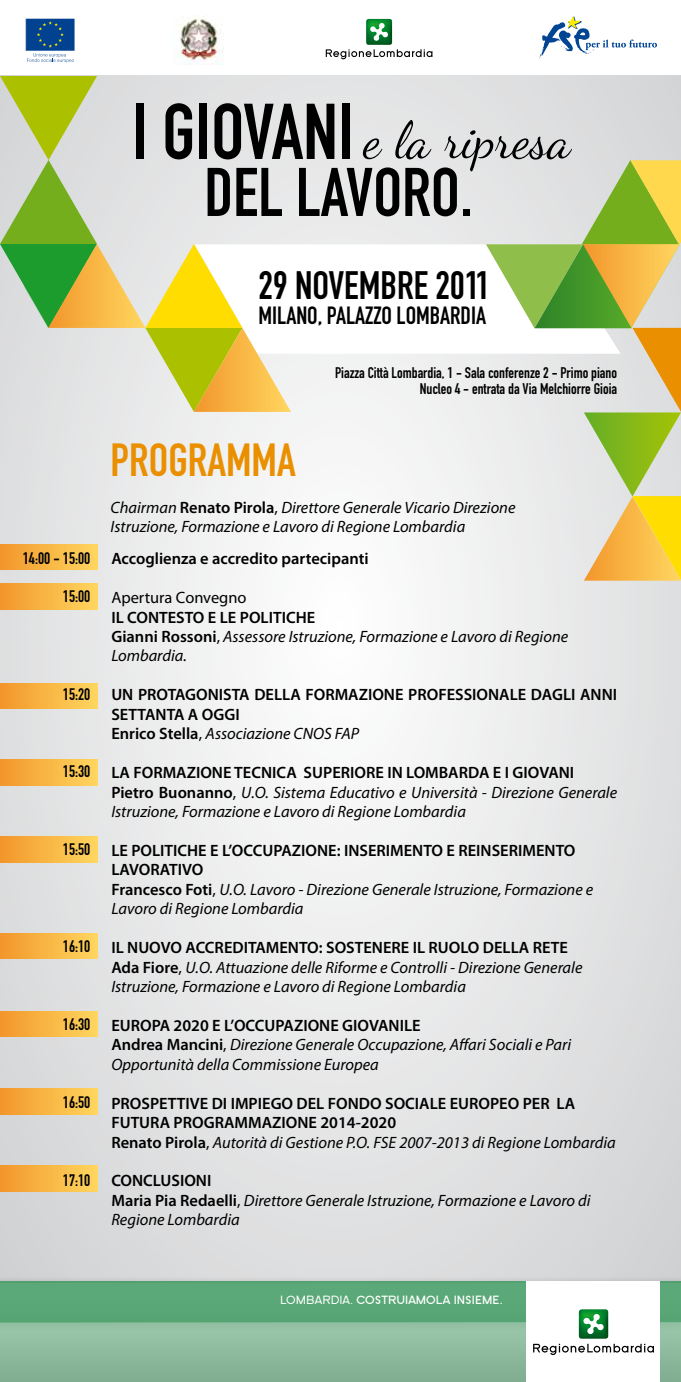
<style>
.page{position:relative;width:681px;height:1382px;background:#fff}
.page>*{position:absolute;margin:0;border:0;box-sizing:border-box;transform-origin:0 0}
.t1{font:77.7px "DIN Engschrift Std";color:#000}
.t2{font:67.5px "DIN Engschrift Std";color:#000}
.t3{font:51.45px "Dancing Script OT";color:#000}
.t4{font:45.75px "DIN Engschrift Std";color:#e98f00}
.t5{font:39.15px "DIN Engschrift Std";color:#000}
.t6{font:24.6px "DIN Engschrift Std";color:#000}
.t7{font:italic 16.5px/19.5px "Myriad Pro";color:#000}
.t8{font:600 16.5px/19.5px "Myriad Pro";color:#000}
.t9{font:16.5px "DIN Engschrift Std";color:#000}
.t10{font:16.5px "Myriad Pro";color:#000}
.t11{font:15.15px/15.9px "DIN Engschrift Std";color:#000;text-align:right}
.t12{font:700 12.45px "SF Old Republic";color:#fff}
.s1{font-weight:600;font-style:normal}
.s2{font-style:normal}
.s3{font-weight:400}
.s4{font-weight:400;font-style:italic}
</style>
<div class="page">
<img style="left:0;top:581px;width:680px;height:694px">
<div style="left:0;top:1275px;width:680px;height:60px;background:#d2d3d4"></div>
<div style="left:0;top:1281px;width:680px;height:41px;background:#5aa877"></div>
<svg style="left:0;top:1322px;width:680px;height:60px;background:#8cb89c"></svg>
<div style="left:526px;top:1281px;width:134px;height:101px;background:#fff"></div>
<svg style="left:533px;top:1309px;width:120px;height:46px"></svg>
<svg style="left:25px;top:18px;width:50px;height:45px"></svg>
<img style="left:177px;top:16px;width:46px;height:48px">
<svg style="left:325px;top:19px;width:107px;height:40px"></svg>
<svg style="left:539px;top:16px;width:117px;height:43px"></svg>
<svg style="left:0;top:76px;width:680px;height:505px"></svg>
<div style="left:0;top:544px;width:98px;height:26px;background:linear-gradient(to right,#f2962b,#ffd65f)"></div>
<div style="left:0;top:584px;width:98px;height:25px;background:linear-gradient(to right,#f2962b,#ffd65f)"></div>
<div style="left:0;top:683px;width:98px;height:25px;background:linear-gradient(to right,#f2962b,#ffd65f)"></div>
<div style="left:0;top:759px;width:98px;height:26px;background:linear-gradient(to right,#f2962b,#ffd65f)"></div>
<div style="left:0;top:837px;width:98px;height:25px;background:linear-gradient(to right,#f2962b,#ffd65f)"></div>
<div style="left:0;top:933px;width:98px;height:26px;background:linear-gradient(to right,#f2962b,#ffd65f)"></div>
<div style="left:0;top:1011px;width:98px;height:26px;background:linear-gradient(to right,#f2962b,#ffd65f)"></div>
<div style="left:0;top:1089px;width:98px;height:25px;background:linear-gradient(to right,#f2962b,#ffd65f)"></div>
<div style="left:0;top:1166px;width:98px;height:25px;background:linear-gradient(to right,#f2962b,#ffd65f)"></div>
<h1 class="t1" style="left:132px;top:86px;width:223px">I GIOVANI</h1>
<h2 class="t2" style="left:204px;top:153px;width:269px">DEL LAVORO.</h2>
<h3 class="t3" style="left:364px;top:110px;width:208px">e la ripresa</h3>
<p class="t9" style="left:23px;top:548px;width:69px">14:00 - 15:00</p>
<p class="t9" style="left:63px;top:587px;width:29px">15:00</p>
<p class="t9" style="left:63px;top:684px;width:29px">15:20</p>
<p class="t9" style="left:63px;top:762px;width:29px">15:30</p>
<p class="t9" style="left:63px;top:840px;width:29px">15:50</p>
<p class="t9" style="left:63px;top:937px;width:29px">16:10</p>
<p class="t9" style="left:63px;top:1015px;width:29px">16:30</p>
<p class="t9" style="left:63px;top:1092px;width:29px">16:50</p>
<p class="t9" style="left:63px;top:1170px;width:29px">17:10</p>
<h3 class="t5" style="left:258px;top:263px;width:233px">29 NOVEMBRE 2011</h3>
<h3 class="t6" style="left:258px;top:301px;width:229px">MILANO, PALAZZO LOMBARDIA</h3>
<h3 class="t4" style="left:111px;top:434px;width:186px">PROGRAMMA</h3>
<p class="t11" style="left:335px;top:365px;width:283px">Piazza Città Lombardia, 1 - Sala conferenze 2 - Primo piano<br>Nucleo 4 - entrata da Via Melchiorre Gioia</p>
<p class="t7" style="left:111px;top:497px;width:406px">Chairman <span class="s1">Renato Pirola</span><span class="s2">,</span> Direttore Generale Vicario Direzione<br>Istruzione, Formazione e Lavoro di Regione Lombardia</p>
<p class="t8" style="left:111px;top:548px;width:259px">Accoglienza e accredito partecipanti</p>
<p class="t10" style="left:111px;top:587px;width:137px">Apertura Convegno</p>
<p class="t7" style="left:111px;top:607px;width:458px"><span class="s1">IL CONTESTO E LE POLITICHE<br>Gianni Rossoni</span><span class="s2">,</span> Assessore Istruzione, Formazione e Lavoro di Regione<br>Lombardia.</p>
<p class="t8" style="left:111px;top:685px;width:507px">UN PROTAGONISTA DELLA FORMAZIONE PROFESSIONALE DAGLI ANNI<br>SETTANTA A OGGI<br>Enrico Stella<span class="s3">,</span> <span class="s4">Associazione CNOS FAP</span></p>
<p class="t7" style="left:111px;top:762px;width:507px"><span class="s1">LA FORMAZIONE TECNICA SUPERIORE IN LOMBARDA E I GIOVANI<br>Pietro Buonanno</span><span class="s2">,</span> U.O. Sistema Educativo e Università - Direzione Generale<br>Istruzione, Formazione e Lavoro di Regione Lombardia</p>
<p class="t8" style="left:111px;top:840px;width:483px">LE POLITICHE E L’OCCUPAZIONE: INSERIMENTO E REINSERIMENTO LAVORATIVO<br>Francesco Foti<span class="s3">,</span> <span class="s4">U.O. Lavoro - Direzione Generale Istruzione, Formazione e Lavoro di Regione Lombardia</span></p>
<p class="t7" style="left:111px;top:937px;width:472px"><span class="s1">IL NUOVO ACCREDITAMENTO: SOSTENERE IL RUOLO DELLA RETE<br>Ada Fiore</span><span class="s2">,</span> U.O. Attuazione delle Riforme e Controlli - Direzione Generale<br>Istruzione, Formazione e Lavoro di Regione Lombardia</p>
<p class="t7" style="left:111px;top:1015px;width:461px"><span class="s1">EUROPA 2020 E L’OCCUPAZIONE GIOVANILE<br>Andrea Mancini</span><span class="s2">,</span> Direzione Generale Occupazione, Affari Sociali e Pari<br>Opportunità della Commissione Europea</p>
<p class="t8" style="left:111px;top:1093px;width:506px">PROSPETTIVE DI IMPIEGO DEL FONDO SOCIALE EUROPEO PER LA<br>FUTURA PROGRAMMAZIONE 2014-2020<br>Renato Pirola<span class="s3">,</span> <span class="s4">Autorità di Gestione P.O. FSE 2007-2013 di Regione Lombardia</span></p>
<p class="t7" style="left:111px;top:1171px;width:480px"><span class="s1">CONCLUSIONI<br>Maria Pia Redaelli</span><span class="s2">,</span> Direttore Generale Istruzione, Formazione e Lavoro di<br>Regione Lombardia</p>
<p class="t12" style="left:280px;top:1293px;width:224px"><span class="s3">LOMBARDIA.</span> COSTRUIAMOLA INSIEME.</p>
</div>
